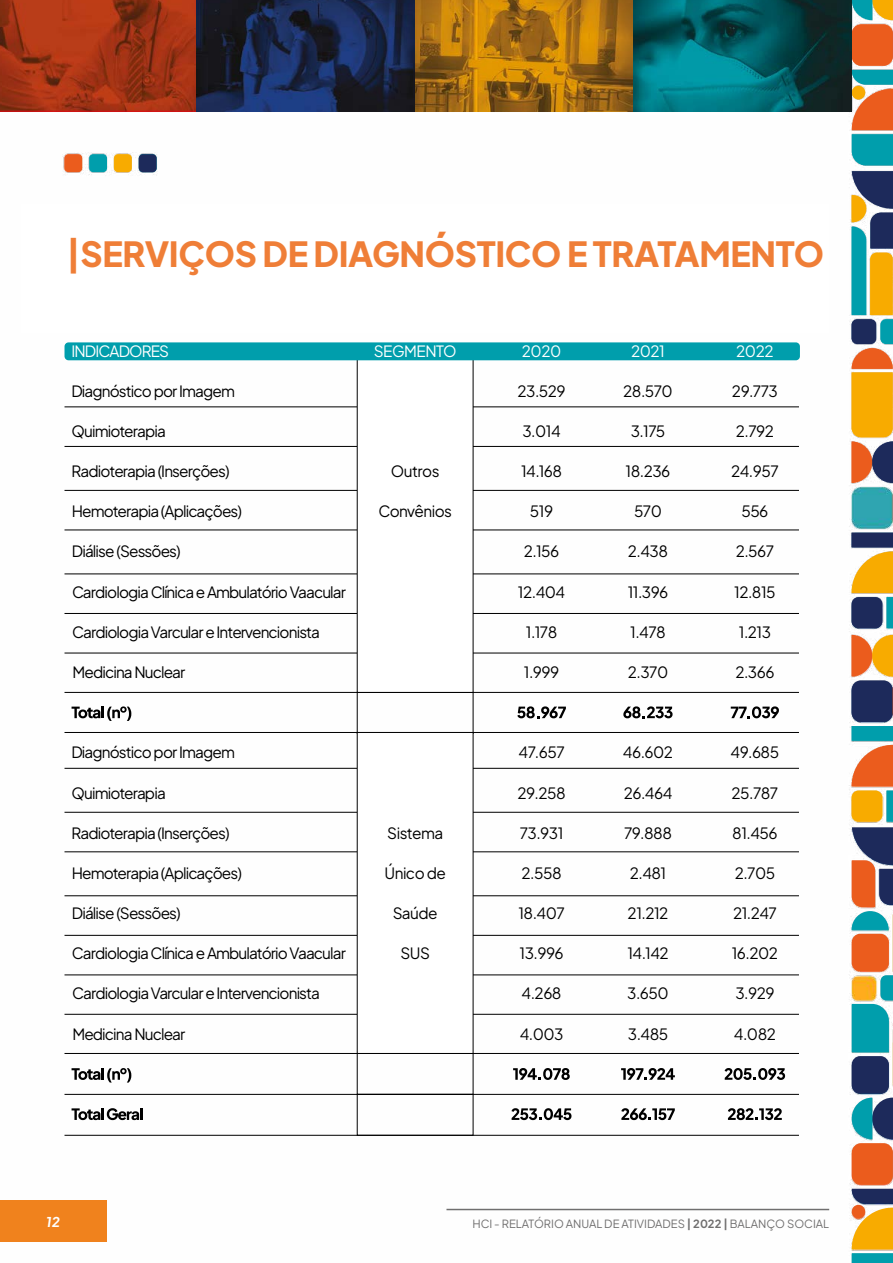
<style>
.page{position:relative;width:893px;height:1263px;background:#fff}
.page>*{position:absolute;margin:0;border:0;box-sizing:border-box;transform-origin:0 0}
.t1{font:700 35.7px "Plus Jakarta Sans Roman";letter-spacing:-.025em;color:#ef7d00}
.t2{font:800 34.5px "Plus Jakarta Sans";letter-spacing:-.01em;color:#ef7e37}
.t3{font:15.45px "Plus Jakarta Sans Roman";letter-spacing:-.055em;color:#000}
.t4{font:15.45px "Plus Jakarta Sans Roman";letter-spacing:-.035em;color:#fff}
.t5{font:15.45px "Plus Jakarta Sans Roman";letter-spacing:-.035em;color:#000}
.t6{font:15.45px "Plus Jakarta Sans Roman";letter-spacing:-.055em;color:#fff}
.t7{font:italic 700 13.5px "Plus Jakarta Sans";color:#fff}
.t8{font:11.25px "Plus Jakarta Sans";color:#706f6f}
.s1{font-size:37.2px}
.s2{font-weight:700}
</style>
<div class="page">
<img style="left:0;top:111px;width:893px;height:1152px">
<hr style="left:446px;top:1209px;width:383px;height:1px;background:#706f6f">
<div style="left:0;top:1201px;width:106px;height:41px;background:#f0821d"></div>
<svg style="left:852px;top:533px;width:41px;height:95px"></svg>
<svg style="left:852px;top:171px;width:41px;height:312px"></svg>
<svg style="left:852px;top:0;width:41px;height:165px"></svg>
<svg style="left:852px;top:827px;width:41px;height:436px"></svg>
<svg style="left:852px;top:635px;width:41px;height:186px"></svg>
<div style="left:89px;top:154px;width:18px;height:18px;background:#009eac;border-radius:4px"></div>
<div style="left:114px;top:154px;width:18px;height:18px;background:#f8ab00;border-radius:4px"></div>
<div style="left:139px;top:154px;width:18px;height:18px;background:#1d2a5b;border-radius:4px"></div>
<div style="left:65px;top:154px;width:17px;height:18px;background:#eb5c1d;border-radius:4px"></div>
<img style="left:197px;top:0;width:655px;height:111px">
<svg style="left:0;top:0;width:197px;height:112px"></svg>
<hr style="left:65px;top:406px;width:734px;height:1px;background:#000">
<hr style="left:65px;top:446px;width:734px;height:1px;background:#000">
<hr style="left:65px;top:490px;width:734px;height:1px;background:#000">
<hr style="left:65px;top:613px;width:734px;height:1px;background:#000">
<hr style="left:65px;top:573px;width:734px;height:1px;background:#000">
<hr style="left:65px;top:530px;width:734px;height:1px;background:#000">
<hr style="left:65px;top:653px;width:734px;height:1px;background:#000">
<hr style="left:65px;top:692px;width:734px;height:1px;background:#000">
<hr style="left:65px;top:732px;width:734px;height:1px;background:#000">
<hr style="left:65px;top:1053px;width:734px;height:1px;background:#000">
<hr style="left:65px;top:1094px;width:734px;height:1px;background:#000">
<hr style="left:65px;top:1135px;width:734px;height:1px;background:#000">
<hr style="left:65px;top:768px;width:734px;height:1px;background:#000">
<hr style="left:65px;top:812px;width:734px;height:1px;background:#000">
<hr style="left:65px;top:935px;width:734px;height:1px;background:#000">
<hr style="left:65px;top:895px;width:734px;height:1px;background:#000">
<hr style="left:65px;top:851px;width:734px;height:1px;background:#000">
<hr style="left:65px;top:974px;width:734px;height:1px;background:#000">
<hr style="left:65px;top:1014px;width:734px;height:1px;background:#000">
<div style="left:357px;top:732px;width:116px;height:321px;background:#fff"></div>
<div style="left:357px;top:357px;width:116px;height:335px;background:#fff"></div>
<div style="left:65px;top:342px;width:735px;height:18px;background:#009eac;border-radius:4px"></div>
<svg style="left:72px;top:706px;width:59px;height:15px"></svg>
<svg style="left:72px;top:1068px;width:59px;height:14px"></svg>
<svg style="left:72px;top:1108px;width:70px;height:12px"></svg>
<svg style="left:517px;top:706px;width:49px;height:12px"></svg>
<svg style="left:513px;top:1068px;width:57px;height:12px"></svg>
<svg style="left:511px;top:1108px;width:60px;height:12px"></svg>
<svg style="left:731px;top:706px;width:48px;height:12px"></svg>
<svg style="left:725px;top:1068px;width:60px;height:12px"></svg>
<svg style="left:728px;top:1108px;width:54px;height:12px"></svg>
<svg style="left:623px;top:706px;width:50px;height:12px"></svg>
<svg style="left:621px;top:1068px;width:54px;height:12px"></svg>
<svg style="left:621px;top:1108px;width:54px;height:12px"></svg>
<div style="left:21px;top:204px;width:808px;height:129px;background:#fff"></div>
<h2 class="t2" style="left:66px;top:226px;width:759px">|SERVIÇOS DE DIAGNÓSTICO E TRATAMENTO</h2>
<h1 class="t1" style="left:62px;top:229px;width:761px"><span class="s1">|</span> SERVIÇOS DE DIAGNÓSTICO E TRATAMENTO</h1>
<p class="t6" style="left:71px;top:338px;width:99px">INDICADORES</p>
<p class="t3" style="left:71px;top:378px;width:165px">Diagnóstico por Imagem</p>
<p class="t3" style="left:72px;top:419px;width:96px">Quimioterapia</p>
<p class="t3" style="left:72px;top:459px;width:160px">Radioterapia (Inserções)</p>
<p class="t3" style="left:72px;top:499px;width:172px">Hemoterapia (Aplicações)</p>
<p class="t3" style="left:72px;top:539px;width:110px">Diálise (Sessões)</p>
<p class="t3" style="left:72px;top:579px;width:276px">Cardiologia Clínica e Ambulatório Vaacular</p>
<p class="t3" style="left:72px;top:619px;width:249px">Cardiologia Varcular e Intervencionista</p>
<p class="t3" style="left:72px;top:660px;width:114px">Medicina Nuclear</p>
<p class="t3" style="left:71px;top:740px;width:165px">Diagnóstico por Imagem</p>
<p class="t3" style="left:71px;top:780px;width:96px">Quimioterapia</p>
<p class="t3" style="left:72px;top:820px;width:160px">Radioterapia (Inserções)</p>
<p class="t3" style="left:72px;top:860px;width:172px">Hemoterapia (Aplicações)</p>
<p class="t3" style="left:72px;top:901px;width:110px">Diálise (Sessões)</p>
<p class="t3" style="left:72px;top:941px;width:276px">Cardiologia Clínica e Ambulatório Vaacular</p>
<p class="t3" style="left:72px;top:981px;width:249px">Cardiologia Varcular e Intervencionista</p>
<p class="t3" style="left:72px;top:1021px;width:114px">Medicina Nuclear</p>
<p class="t4" style="left:374px;top:338px;width:84px">SEGMENTO</p>
<p class="t3" style="left:391px;top:459px;width:50px">Outros</p>
<p class="t5" style="left:378px;top:499px;width:75px">Convênios</p>
<p class="t5" style="left:387px;top:820px;width:57px">Sistema</p>
<p class="t3" style="left:384px;top:860px;width:63px">Único de</p>
<p class="t3" style="left:393px;top:901px;width:46px">Saúde</p>
<p class="t3" style="left:400px;top:941px;width:31px">SUS</p>
<p class="t4" style="left:522px;top:338px;width:41px">2020</p>
<p class="t3" style="left:517px;top:378px;width:50px">23.529</p>
<p class="t3" style="left:522px;top:419px;width:40px">3.014</p>
<p class="t3" style="left:521px;top:459px;width:43px">14.168</p>
<p class="t3" style="left:530px;top:499px;width:25px">519</p>
<p class="t3" style="left:524px;top:539px;width:37px">2.156</p>
<p class="t3" style="left:518px;top:579px;width:49px">12.404</p>
<p class="t3" style="left:526px;top:619px;width:33px">1.178</p>
<p class="t3" style="left:524px;top:660px;width:37px">1.999</p>
<p class="t3" style="left:518px;top:740px;width:48px">47.657</p>
<p class="t3" style="left:517px;top:780px;width:50px">29.258</p>
<p class="t3" style="left:520px;top:820px;width:45px">73.931</p>
<p class="t3" style="left:522px;top:860px;width:42px">2.558</p>
<p class="t3" style="left:518px;top:901px;width:48px">18.407</p>
<p class="t3" style="left:520px;top:941px;width:46px">13.996</p>
<p class="t3" style="left:522px;top:981px;width:42px">4.268</p>
<p class="t3" style="left:520px;top:1021px;width:45px">4.003</p>
<p class="t4" style="left:631px;top:338px;width:35px">2021</p>
<p class="t3" style="left:623px;top:378px;width:51px">28.570</p>
<p class="t3" style="left:631px;top:419px;width:36px">3.175</p>
<p class="t3" style="left:626px;top:459px;width:46px">18.236</p>
<p class="t3" style="left:634px;top:499px;width:29px">570</p>
<p class="t3" style="left:628px;top:539px;width:42px">2.438</p>
<p class="t3" style="left:628px;top:579px;width:42px">11.396</p>
<p class="t3" style="left:630px;top:619px;width:37px">1.478</p>
<p class="t3" style="left:628px;top:660px;width:42px">2.370</p>
<p class="t3" style="left:623px;top:740px;width:52px">46.602</p>
<p class="t3" style="left:624px;top:780px;width:50px">26.464</p>
<p class="t3" style="left:624px;top:820px;width:49px">79.888</p>
<p class="t3" style="left:630px;top:860px;width:38px">2.481</p>
<p class="t3" style="left:628px;top:901px;width:42px">21.212</p>
<p class="t3" style="left:627px;top:941px;width:43px">14.142</p>
<p class="t3" style="left:627px;top:981px;width:43px">3.650</p>
<p class="t3" style="left:628px;top:1021px;width:42px">3.485</p>
<p class="t4" style="left:736px;top:338px;width:39px">2022</p>
<p class="t3" style="left:732px;top:378px;width:47px">29.773</p>
<p class="t3" style="left:736px;top:419px;width:40px">2.792</p>
<p class="t3" style="left:731px;top:459px;width:49px">24.957</p>
<p class="t3" style="left:741px;top:499px;width:29px">556</p>
<p class="t3" style="left:736px;top:539px;width:40px">2.567</p>
<p class="t3" style="left:734px;top:579px;width:43px">12.815</p>
<p class="t3" style="left:739px;top:619px;width:34px">1.213</p>
<p class="t3" style="left:735px;top:660px;width:41px">2.366</p>
<p class="t3" style="left:731px;top:740px;width:50px">49.685</p>
<p class="t3" style="left:731px;top:780px;width:48px">25.787</p>
<p class="t3" style="left:732px;top:820px;width:47px">81.456</p>
<p class="t3" style="left:735px;top:860px;width:42px">2.705</p>
<p class="t3" style="left:733px;top:901px;width:45px">21.247</p>
<p class="t3" style="left:732px;top:941px;width:48px">16.202</p>
<p class="t3" style="left:735px;top:981px;width:41px">3.929</p>
<p class="t3" style="left:734px;top:1021px;width:44px">4.082</p>
<p class="t7" style="left:46px;top:1211px;width:15px">12</p>
<p class="t8" style="left:472px;top:1214px;width:358px">HCI - RELATÓRIO ANUAL DE ATIVIDADES <span class="s2">| 2022 |</span> BALANÇO SOCIAL</p>
</div>
